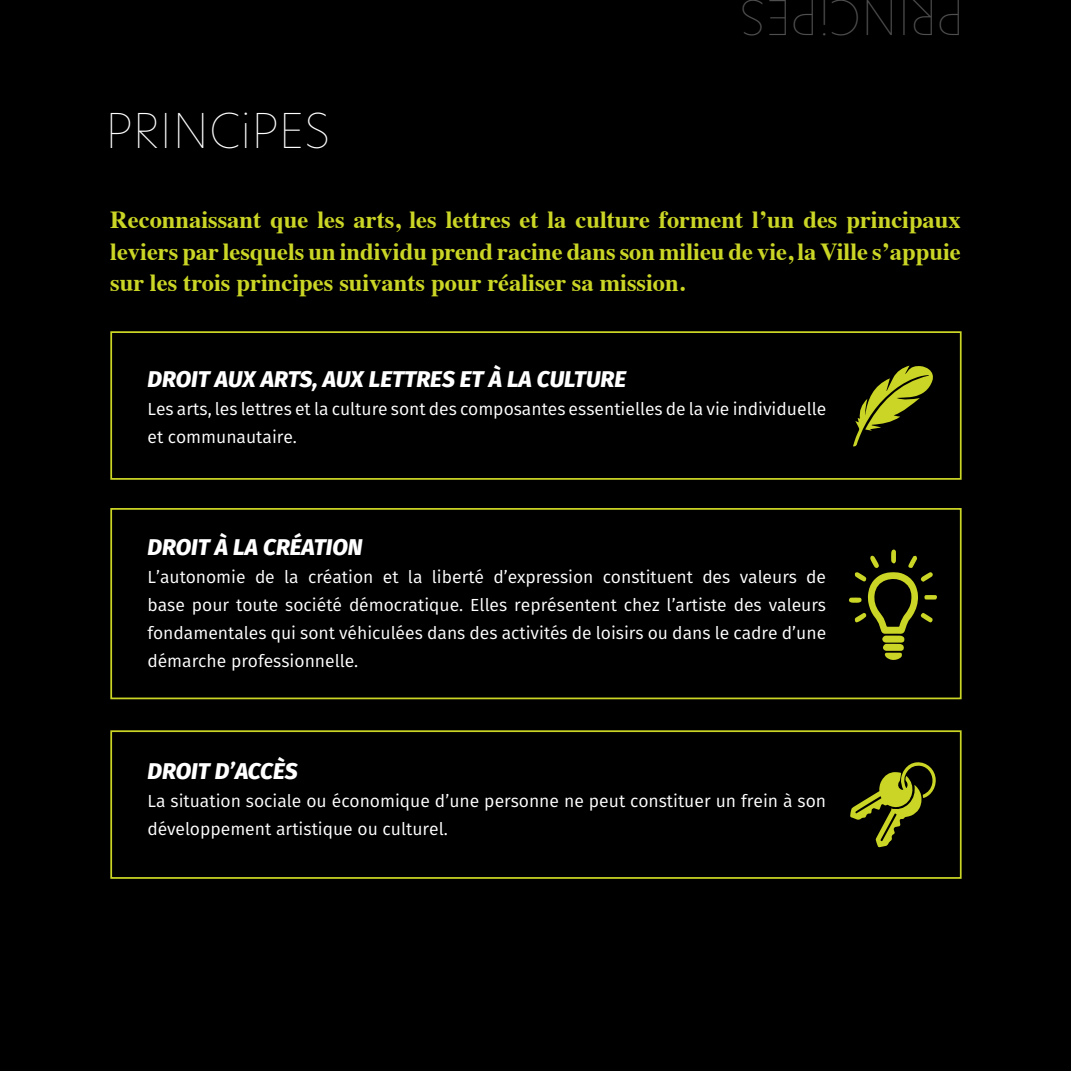
<style>
.page{position:relative;width:1071px;height:1071px;background:#000}
.page>*{position:absolute;margin:0;border:0;box-sizing:border-box;transform-origin:0 0}
.t1{font:100 47.25px "Hero New";color:#fff}
.t2{font:100 47.25px "Hero New";color:#4f4f4f}
.t3{font:700 24.5px/31.5px "Times";color:#cad525;text-align:justify}
.t4{font:italic 800 22.75px "Fira Sans";color:#fff}
.t5{font:17.5px/28px "Fira Sans";color:#fff}
</style>
<div class="page">
<div style="left:110px;top:331px;width:852px;height:149px;border:2px solid #cad525"></div>
<div style="left:110px;top:508px;width:852px;height:191px;border:2px solid #cad525"></div>
<div style="left:110px;top:730px;width:852px;height:149px;border:2px solid #cad525"></div>
<svg style="left:853px;top:366px;width:80px;height:80px"></svg>
<svg style="left:849px;top:549px;width:88px;height:111px"></svg>
<svg style="left:850px;top:762px;width:86px;height:85px"></svg>
<h1 class="t1" style="left:105px;top:98px;width:226px">PRINCiPES</h1>
<h1 class="t2" style="left:965px;top:50px;width:226px;rotate:-180deg">PRINCiPES</h1>
<h2 class="t3" style="left:110px;top:201px;width:852px">Reconnaissant que les arts, les lettres et la culture forment l’un des principaux leviers par lesquels un individu prend racine dans son milieu de vie, la Ville s’appuie sur les trois principes suivants pour réaliser sa mission.</h2>
<h3 class="t4" style="left:147px;top:363px;width:480px">DROIT AUX ARTS, AUX LETTRES ET À LA CULTURE</h3>
<p class="t5" style="left:147px;top:395px;width:680px">Les arts, les lettres et la culture sont des composantes essentielles de la vie individuelle et communautaire.</p>
<h3 class="t4" style="left:147px;top:531px;width:217px">DROIT À LA CRÉATION</h3>
<p class="t5" style="left:147px;top:563px;width:680px;text-align:justify">L’autonomie de la création et la liberté d’expression constituent des valeurs de base pour toute société démocratique. Elles représentent chez l’artiste des valeurs fondamentales qui sont véhiculées dans des activités de loisirs ou dans le cadre d’une démarche professionnelle.</p>
<h3 class="t4" style="left:147px;top:755px;width:152px">DROIT D’ACCÈS</h3>
<p class="t5" style="left:147px;top:787px;width:680px">La situation sociale ou économique d’une personne ne peut constituer un frein à son développement artistique ou culturel.</p>
</div>
